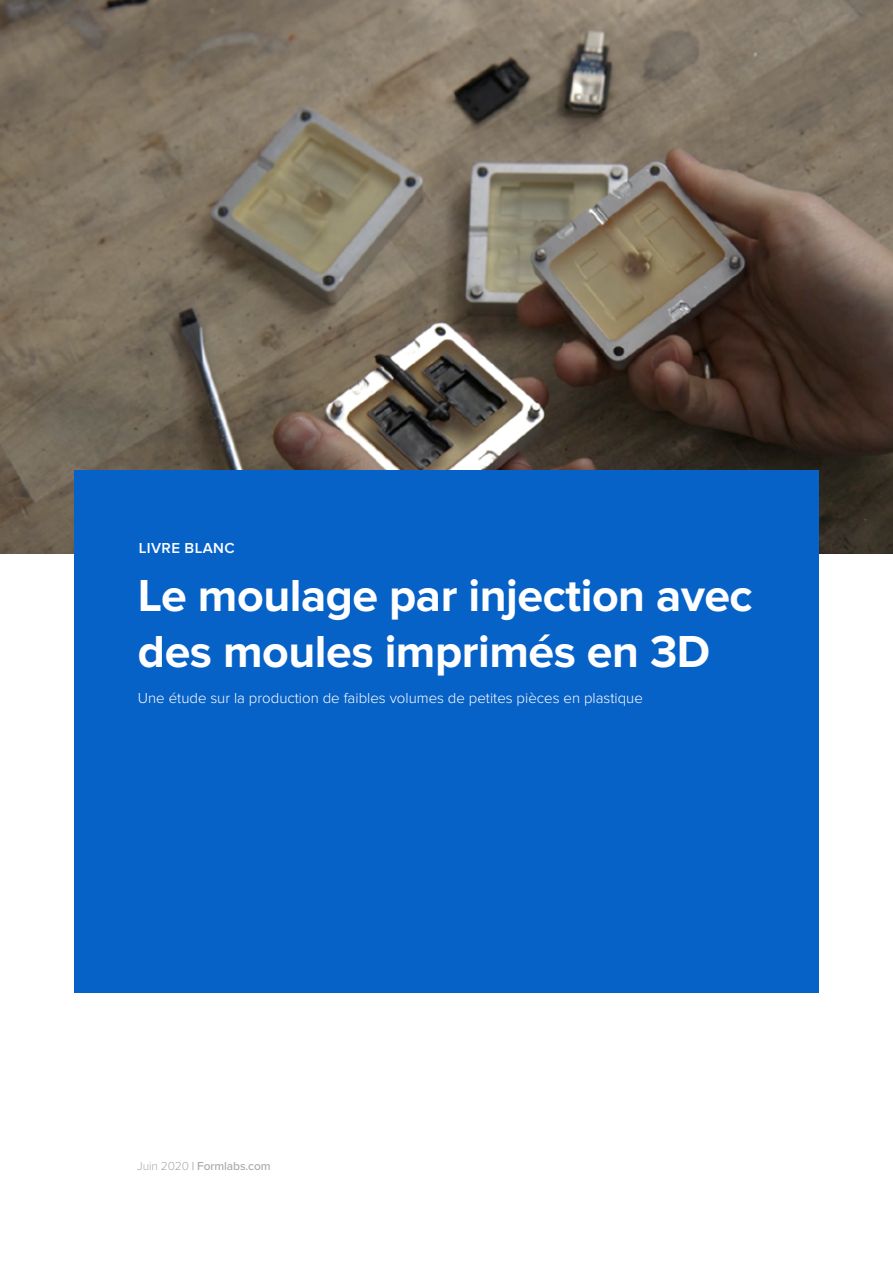
<style>
.page{position:relative;width:893px;height:1263px;background:#fff}
.page>*{position:absolute;margin:0;border:0;box-sizing:border-box;transform-origin:0 0}
.t1{font:700 46.5px/55.5px "Proxima Nova";letter-spacing:-.01em;color:#fff}
.t2{font:300 15px "Proxima Nova";color:#fff}
.t3{font:600 15px "Proxima Nova";letter-spacing:.025em;color:#fff}
.t4{font:500 12px "Proxima Nova";letter-spacing:-.01em;color:#a7a9ac}
.s1{font-weight:300}
</style>
<div class="page">
<img style="left:0;top:0;width:893px;height:553px">
<div style="left:74px;top:470px;width:745px;height:522px;background:#0762c8"></div>
<p class="t3" style="left:139px;top:539px;width:98px">LIVRE BLANC</p>
<h1 class="t1" style="left:138px;top:569px;width:616px">Le moulage par injection avec des moules imprimés en 3D</h1>
<p class="t2" style="left:138px;top:689px;width:506px">Une étude sur la production de faibles volumes de petites pièces en plastique</p>
<p class="t4" style="left:137px;top:1157px;width:135px"><span class="s1">Juin 2020</span> | Formlabs.com</p>
</div>
